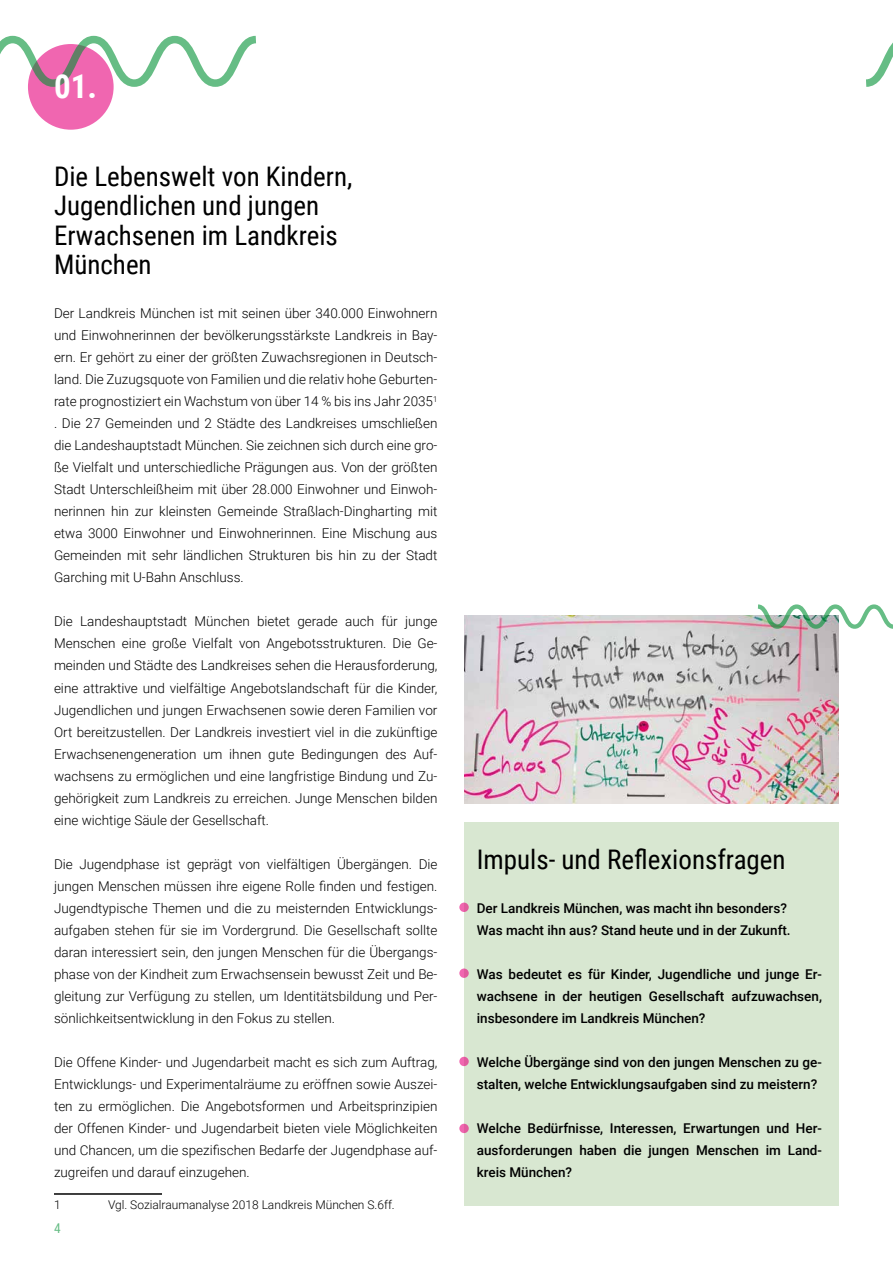
<style>
.page{position:relative;width:893px;height:1263px;background:#fff}
.page>*{position:absolute;margin:0;border:0;box-sizing:border-box;transform-origin:0 0}
.t1{font:700 33px "Roboto Condensed";color:#fff}
.t2{font:27px/29.4px "Roboto Condensed";color:#000}
.t3{font:300 13.5px/22px "Roboto";color:#000;text-align:justify}
.t4{font:500 13.5px/22px "Roboto";color:#000}
.t5{font:13.5px "Roboto Condensed";color:#009134}
.t6{font:300 12px "Roboto";color:#000}
</style>
<div class="page">
<svg style="left:866px;top:42px;width:27px;height:45px"></svg>
<div style="left:28px;top:44px;width:86px;height:86px;background:#f066b0;border-radius:50%"></div>
<svg style="left:0;top:35px;width:256px;height:53px"></svg>
<hr style="left:54px;top:1193px;width:108px;height:2px;background:#000">
<div style="left:464px;top:823px;width:375px;height:78px;background:#d8e7d1"></div>
<div style="left:464px;top:899px;width:375px;height:64px;background:#d8e7d1"></div>
<div style="left:464px;top:943px;width:375px;height:108px;background:#d8e7d1"></div>
<div style="left:464px;top:1031px;width:375px;height:86px;background:#d8e7d1"></div>
<div style="left:464px;top:1097px;width:375px;height:109px;background:#d8e7d1"></div>
<svg style="left:459px;top:902px;width:10px;height:10px"></svg>
<svg style="left:459px;top:968px;width:10px;height:10px"></svg>
<svg style="left:459px;top:1057px;width:10px;height:9px"></svg>
<svg style="left:459px;top:1124px;width:10px;height:9px"></svg>
<img style="left:464px;top:615px;width:375px;height:188px">
<svg style="left:756px;top:604px;width:137px;height:26px"></svg>
<h1 class="t1" style="left:54px;top:63px;width:44px">01.</h1>
<h2 class="t2" style="left:54px;top:161px;width:300px">Die Lebenswelt von Kindern,<br>Jugendlichen und jungen<br>Erwachsenen im Landkreis<br>München</h2>
<p class="t3" style="left:54px;top:302px;width:385px">Der Landkreis München ist mit seinen über 340.000 Einwohnern und Einwohnerinnen der bevölkerungsstärkste Landkreis in Bay&shy;ern. Er gehört zu einer der größten Zuwachsregionen in Deutsch&shy;land. Die Zuzugsquote von Familien und die relativ hohe Geburten&shy;rate prognostiziert ein Wachstum von über 14 % bis ins Jahr 2035<sup>1 </sup>. Die 27 Gemeinden und 2 Städte des Landkreises umschließen die Landeshauptstadt München. Sie zeichnen sich durch eine gro&shy;ße Vielfalt und unterschiedliche Prägungen aus. Von der größten Stadt Unterschleißheim mit über 28.000 Einwohner und Einwoh&shy;nerinnen hin zur kleinsten Gemeinde Straßlach-Dingharting mit etwa 3000 Einwohner und Einwohnerinnen. Eine Mischung aus Gemeinden mit sehr ländlichen Strukturen bis hin zu der Stadt Garching mit U-Bahn Anschluss.</p>
<p class="t3" style="left:54px;top:610px;width:385px">Die Landeshauptstadt München bietet gerade auch für junge Menschen eine große Vielfalt von Angebotsstrukturen. Die Ge&shy;meinden und Städte des Landkreises sehen die Herausforderung, eine attraktive und vielfältige Angebotslandschaft für die Kinder, Jugendlichen und jungen Erwachsenen sowie deren Familien vor Ort bereitzustellen. Der Landkreis investiert viel in die zukünftige Erwachsenengeneration um ihnen gute Bedingungen des Auf&shy;wachsens zu ermöglichen und eine langfristige Bindung und Zu&shy;gehörigkeit zum Landkreis zu erreichen. Junge Menschen bilden eine wichtige Säule der Gesellschaft.</p>
<p class="t3" style="left:54px;top:852px;width:385px">Die Jugendphase ist geprägt von vielfältigen Übergängen. Die jungen Menschen müssen ihre eigene Rolle finden und festigen.<br>Jugendtypische Themen und die zu meisternden Entwicklungs&shy;aufgaben stehen für sie im Vordergrund. Die Gesellschaft sollte daran interessiert sein, den jungen Menschen für die Übergangs&shy;phase von der Kindheit zum Erwachsensein bewusst Zeit und Be&shy;gleitung zur Verfügung zu stellen, um Identitätsbildung und Per&shy;sönlichkeitsentwicklung in den Fokus zu stellen.</p>
<p class="t3" style="left:54px;top:1050px;width:385px">Die Offene Kinder- und Jugendarbeit macht es sich zum Auftrag, Entwicklungs- und Experimentalräume zu eröffnen sowie Auszei&shy;ten zu ermöglichen. Die Angebotsformen und Arbeitsprinzipien der Offenen Kinder- und Jugendarbeit bieten viele Möglichkeiten und Chancen, um die spezifischen Bedarfe der Jugendphase auf&shy;zugreifen und darauf einzugehen.</p>
<p class="t6" style="left:54px;top:1196px;width:8px">1</p>
<p class="t6" style="left:108px;top:1196px;width:288px">Vgl. Sozialraumanalyse 2018 Landkreis München S.6ff.</p>
<p class="t5" style="left:54px;top:1219px;width:8px">4</p>
<h2 class="t2" style="left:477px;top:843px;width:310px">Impuls- und Reflexionsfragen</h2>
<p class="t4" style="left:477px;top:896px;width:315px">Der Landkreis München, was macht ihn besonders?<br>Was macht ihn aus? Stand heute und in der Zukunft.</p>
<p class="t4" style="left:477px;top:962px;width:347px;text-align:justify">Was bedeutet es für Kinder, Jugendliche und junge Er&shy;wachsene in der heutigen Gesellschaft aufzuwachsen, insbesondere im Landkreis München?</p>
<p class="t4" style="left:477px;top:1050px;width:347px">Welche Übergänge sind von den jungen Menschen zu ge&shy;stalten, welche Entwicklungsaufgaben sind zu meistern?</p>
<p class="t4" style="left:477px;top:1116px;width:347px;text-align:justify">Welche Bedürfnisse, Interessen, Erwartungen und Her&shy;ausforderungen haben die jungen Menschen im Land&shy;kreis München?</p>
</div>
